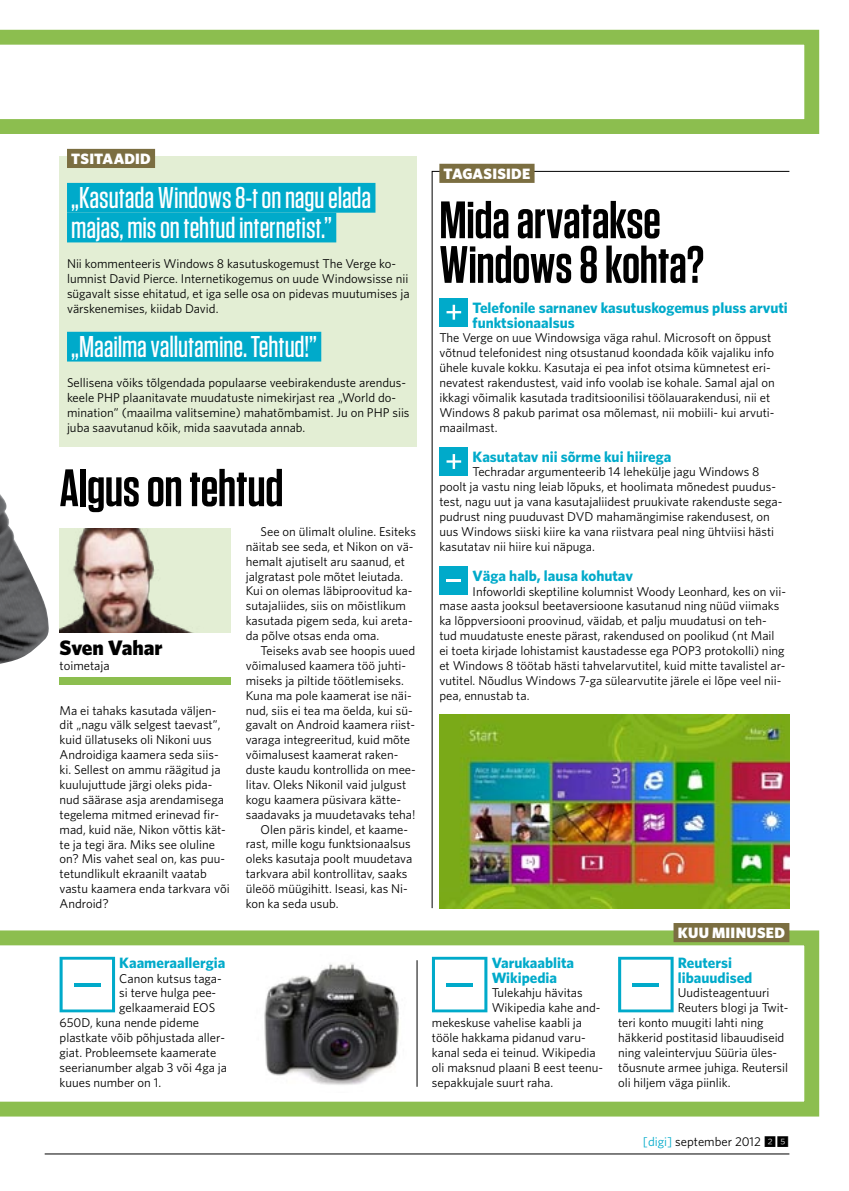
<style>
.page{position:relative;width:849px;height:1191px;background:#fff}
.page>*{position:absolute;margin:0;border:0;box-sizing:border-box;transform-origin:0 0}
.t1{font:600 52.5px/44.7px "Tungsten";letter-spacing:-.005em;color:#000}
.t2{font:500 30px/29.7px "Tungsten";letter-spacing:-.005em;color:#fff}
.t3{font:900 21px "Whitney";color:#000}
.t4{font:700 15px/14.9px "Whitney";color:#00aaca}
.t5{font:900 15px "Whitney";letter-spacing:.015em;color:#fff}
.t6{font:12.75px/14.9px "Whitney";color:#000}
.s1{color:#00aaca}
.s2{font-family:"Whitney Index Black Sq";font-weight:300}
</style>
<div class="page">
<svg style="left:0;top:930px;width:819px;height:186px"></svg>
<svg style="left:0;top:30px;width:819px;height:104px"></svg>
<div style="left:60px;top:156px;width:357px;height:290px;background:#e3eed4"></div>
<div style="left:67px;top:149px;width:88px;height:19px;background:#7b6e41"></div>
<div style="left:60px;top:677px;width:171px;height:8px;background:#8cbe4f"></div>
<svg style="left:431px;top:171px;width:358px;height:737px"></svg>
<div style="left:439px;top:164px;width:95px;height:19px;background:#7b6e41"></div>
<div style="left:67px;top:183px;width:308px;height:30px;background:#00aaca"></div>
<div style="left:67px;top:213px;width:269px;height:29px;background:#00aaca"></div>
<div style="left:67px;top:332px;width:254px;height:29px;background:#00aaca"></div>
<img style="left:246px;top:954px;width:171px;height:138px">
<svg style="left:618px;top:956px;width:55px;height:56px"></svg>
<hr style="left:632px;top:983px;width:27px;height:3px;background:#00aaca">
<hr style="left:416px;top:960px;width:1px;height:126px;background:#000">
<svg style="left:432px;top:956px;width:55px;height:56px"></svg>
<hr style="left:446px;top:983px;width:27px;height:3px;background:#00aaca">
<svg style="left:60px;top:956px;width:55px;height:56px"></svg>
<hr style="left:74px;top:983px;width:27px;height:3px;background:#00aaca">
<img style="left:0;top:494px;width:49px;height:170px">
<div style="left:673px;top:923px;width:116px;height:19px;background:#7b6e41"></div>
<div style="left:439px;top:447px;width:29px;height:29px;background:#00aaca"></div>
<svg style="left:446px;top:454px;width:15px;height:15px"></svg>
<div style="left:439px;top:298px;width:29px;height:29px;background:#00aaca"></div>
<svg style="left:446px;top:305px;width:15px;height:15px"></svg>
<div style="left:439px;top:566px;width:29px;height:28px;background:#00aaca"></div>
<svg style="left:446px;top:579px;width:15px;height:2px"></svg>
<img style="left:439px;top:714px;width:350px;height:194px">
<img style="left:60px;top:528px;width:171px;height:104px">
<hr style="left:45px;top:1153px;width:744px;height:1px;background:#000">
<p class="t5" style="left:71px;top:149px;width:81px">TSITAADID</p>
<h2 class="t2" style="left:71px;top:183px;width:301px">„Kasutada Windows 8-t on nagu elada majas, mis on tehtud internetist.”</h2>
<p class="t6" style="left:67px;top:256px;width:344px">Nii kommenteeris Windows 8 kasutuskogemust The Verge ko&shy;lumnist David Pierce. Internetikogemus on uude Windowsisse nii sügavalt sisse ehitatud, et iga selle osa on pidevas muutumises ja värskenemises, kiidab David.</p>
<h2 class="t2" style="left:71px;top:332px;width:247px">„Maailma vallutamine. Tehtud!”</h2>
<p class="t6" style="left:67px;top:375px;width:344px">Sellisena võiks tõlgendada populaarse veebirakenduste arendus&shy;keele PHP plaanitavate muudatuste nimekirjast rea „World do&shy;mination” (maailma valitsemine) mahatõmbamist. Ju on PHP siis juba saavutanud kõik, mida saavutada annab.</p>
<h1 class="t1" style="left:60px;top:466px;width:225px">Algus on tehtud</h1>
<h3 class="t3" style="left:60px;top:635px;width:105px">SVEN VAHAR</h3>
<p class="t6" style="left:60px;top:658px;width:52px">toimetaja</p>
<p class="t6" style="left:60px;top:702px;width:171px">Ma ei tahaks kasutada väljen&shy;dit „nagu välk selgest taevast”, kuid üllatuseks oli Nikoni uus<br>Androidiga kaamera seda siis&shy;ki. Sellest on ammu räägitud ja kuulujuttude järgi oleks pida&shy;nud säärase asja arendamisega tegelema mitmed erinevad fir&shy;mad, kuid näe, Nikon võttis kät&shy;te ja tegi ära. Miks see oluline on? Mis vahet seal on, kas puu&shy;tetundlikult ekraanilt vaatab vastu kaamera enda tarkvara või<br>Android?</p>
<p class="t6" style="left:246px;top:524px;width:172px;text-indent:15px">See on ülimalt oluline. Esiteks näitab see seda, et Nikon on vä&shy;hemalt ajutiselt aru saanud, et jalgratast pole mõtet leiutada.<br>Kui on olemas läbiproovitud ka&shy;sutajaliides, siis on mõistlikum kasutada pigem seda, kui areta&shy;da põlve otsas enda oma.</p>
<p class="t6" style="left:260px;top:643px;width:156px">Teiseks avab see hoopis uued</p>
<p class="t6" style="left:246px;top:657px;width:162px">võimalused kaamera töö juhti-</p>
<p class="t6" style="left:246px;top:672px;width:159px">miseks ja piltide töötlemiseks.</p>
<p class="t6" style="left:246px;top:687px;width:167px">Kuna ma pole kaamerat ise näi-</p>
<p class="t6" style="left:246px;top:702px;width:168px">nud, siis ei tea ma öelda, kui sü-</p>
<p class="t6" style="left:246px;top:717px;width:171px">gavalt on Android kaamera riist-</p>
<p class="t6" style="left:246px;top:732px;width:166px">varaga integreeritud, kuid mõte</p>
<p class="t6" style="left:246px;top:747px;width:154px">võimalusest kaamerat raken-</p>
<p class="t6" style="left:246px;top:762px;width:171px">duste kaudu kontrollida on mee-</p>
<p class="t6" style="left:246px;top:777px;width:162px">litav. Oleks Nikonil vaid julgust</p>
<p class="t6" style="left:246px;top:791px;width:157px">kogu kaamera püsivara kätte-</p>
<p class="t6" style="left:246px;top:806px;width:171px">saadavaks ja muudetavaks teha!</p>
<p class="t6" style="left:260px;top:821px;width:149px">Olen päris kindel, et kaame-</p>
<p class="t6" style="left:246px;top:836px;width:166px">rast, mille kogu funktsionaalsus</p>
<p class="t6" style="left:246px;top:851px;width:168px">oleks kasutaja poolt muudetava</p>
<p class="t6" style="left:246px;top:866px;width:163px">tarkvara abil kontrollitav, saaks</p>
<p class="t6" style="left:246px;top:881px;width:163px">üleöö müügihitt. Iseasi, kas Ni-</p>
<p class="t6" style="left:246px;top:896px;width:94px">kon ka seda usub.</p>
<p class="t4" style="left:119px;top:954px;width:107px">Kaameraallergia</p>
<p class="t6" style="left:119px;top:970px;width:104px">Canon kutsus taga-</p>
<p class="t6" style="left:119px;top:985px;width:98px">si terve hulga pee-</p>
<p class="t6" style="left:119px;top:1000px;width:97px">gelkaameraid EOS</p>
<p class="t6" style="left:60px;top:1015px;width:141px">650D, kuna nende pideme</p>
<p class="t6" style="left:60px;top:1030px;width:167px">plastkate võib põhjustada aller-</p>
<p class="t6" style="left:60px;top:1044px;width:158px">giat. Probleemsete kaamerate</p>
<p class="t6" style="left:60px;top:1059px;width:169px">seerianumber algab 3 või 4ga ja</p>
<p class="t6" style="left:60px;top:1074px;width:103px">kuues number on 1.</p>
<p class="t5" style="left:443px;top:164px;width:88px">TAGASISIDE</p>
<h1 class="t1" style="left:439px;top:199px;width:266px">Mida arvatakse<br>Windows 8 kohta?</h1>
<p class="t4" style="left:472px;top:299px;width:316px">Telefonile sarnanev kasutuskogemus pluss arvuti funktsionaalsus</p>
<p class="t6" style="left:439px;top:330px;width:337px">The Verge on uue Windowsiga väga rahul. Microsoft on õppust võtnud telefonidest ning otsustanud koondada kõik vajaliku info ühele kuvale kokku. Kasutaja ei pea infot otsima kümnetest eri&shy;nevatest rakendustest, vaid info voolab ise kohale. Samal ajal on ikkagi võimalik kasutada traditsioonilisi töölauarakendusi, nii et Windows 8 pakub parimat osa mõlemast, nii mobiili- kui arvuti&shy;maailmast.</p>
<p class="t4" style="left:472px;top:448px;width:200px">Kasutatav nii sõrme kui hiirega</p>
<p class="t6" style="left:439px;top:464px;width:344px;text-indent:33px">Techradar argumenteerib 14 lehekülje jagu Windows 8 poolt ja vastu ning leiab lõpuks, et hoolimata mõnedest puudus&shy;test, nagu uut ja vana kasutajaliidest pruukivate rakenduste sega&shy;pudrust ning puuduvast DVD mahamängimise rakendusest, on uus Windows siiski kiire ka vana riistvara peal ning ühtviisi hästi kasutatav nii hiire kui näpuga.</p>
<p class="t4" style="left:472px;top:567px;width:162px">Väga halb, lausa kohutav</p>
<p class="t6" style="left:439px;top:583px;width:348px;text-indent:33px">Infoworldi skeptiline kolumnist Woody Leonhard, kes on vii&shy;mase aasta jooksul beetaversioone kasutanud ning nüüd viimaks ka lõppversiooni proovinud, väidab, et palju muudatusi on teh&shy;tud muudatuste eneste pärast, rakendused on poolikud (nt Mail ei toeta kirjade lohistamist kaustadesse ega POP3 protokolli) ning et Windows 8 töötab hästi tahvelarvutitel, kuid mitte tavalistel ar&shy;vutitel. Nõudlus Windows 7-ga sülearvutite järele ei lõpe veel nii&shy;pea, ennustab ta.</p>
<p class="t4" style="left:491px;top:954px;width:84px">Varukaablita<br>Wikipedia</p>
<p class="t6" style="left:491px;top:985px;width:92px">Tulekahju hävitas</p>
<p class="t6" style="left:491px;top:1000px;width:110px">Wikipedia kahe and-</p>
<p class="t6" style="left:432px;top:1015px;width:152px">mekeskuse vahelise kaabli ja</p>
<p class="t6" style="left:432px;top:1030px;width:154px">tööle hakkama pidanud varu-</p>
<p class="t6" style="left:432px;top:1044px;width:165px">kanal seda ei teinud. Wikipedia</p>
<p class="t6" style="left:432px;top:1059px;width:173px">oli maksnud plaani B eest teenu-</p>
<p class="t6" style="left:432px;top:1074px;width:123px">sepakkujale suurt raha.</p>
<p class="t5" style="left:677px;top:923px;width:109px">KUU MIINUSED</p>
<p class="t4" style="left:677px;top:954px;width:76px">Reutersi libauudised</p>
<p class="t6" style="left:677px;top:985px;width:93px">Uudisteagentuuri</p>
<p class="t6" style="left:677px;top:1000px;width:112px">Reuters blogi ja Twit-</p>
<p class="t6" style="left:618px;top:1015px;width:147px">teri konto muugiti lahti ning</p>
<p class="t6" style="left:618px;top:1030px;width:168px">häkkerid postitasid libauudiseid</p>
<p class="t6" style="left:618px;top:1044px;width:160px">ning valeintervjuu Süüria üles-</p>
<p class="t6" style="left:618px;top:1059px;width:171px">tõusnute armee juhiga. Reutersil</p>
<p class="t6" style="left:618px;top:1074px;width:114px">oli hiljem väga piinlik.</p>
<p class="t6" style="left:642px;top:1134px;width:148px"><span class="s1">[digi]</span> september 2012 <span class="s2">25</span></p>
</div>
